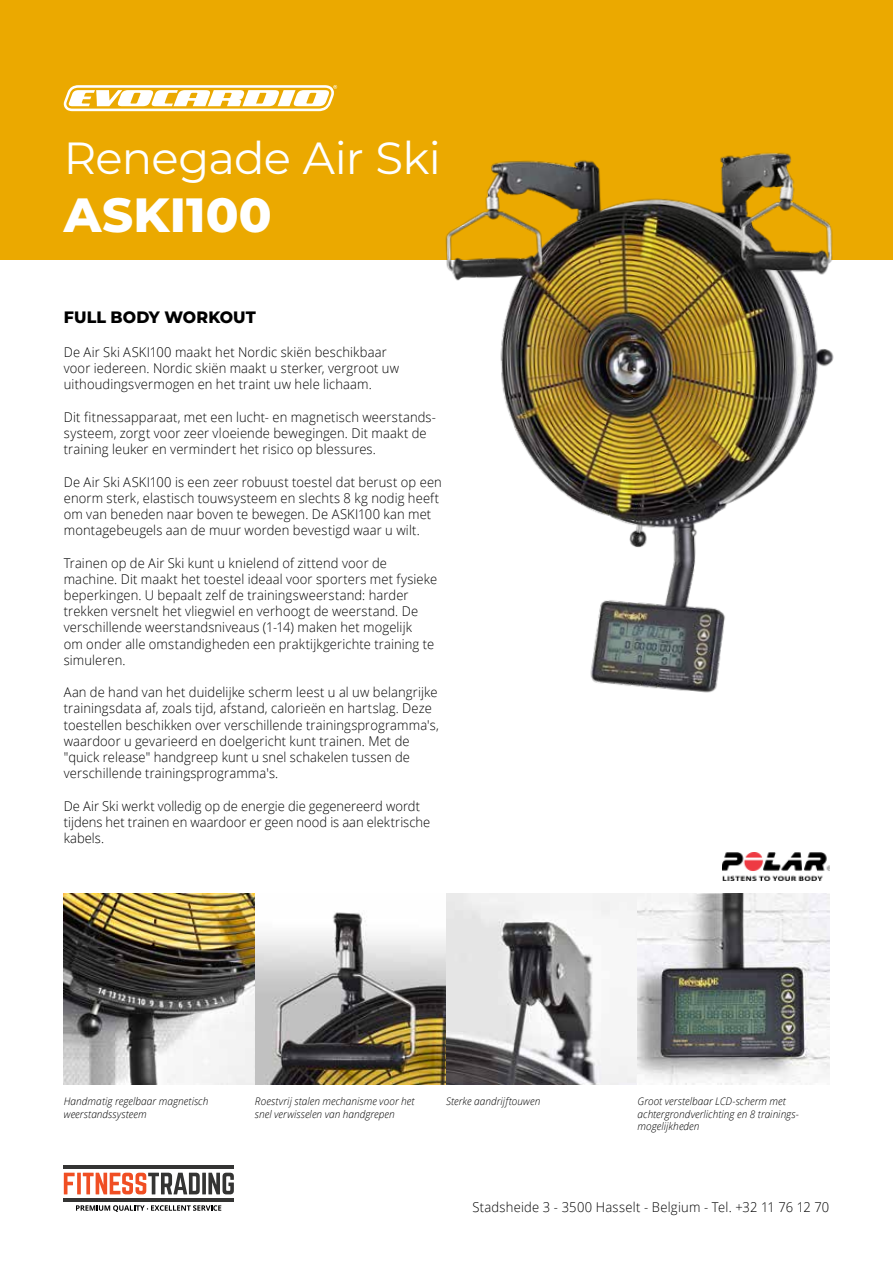
<style>
.page{position:relative;width:893px;height:1263px;background:#fff}
.page>*{position:absolute;margin:0;border:0;box-sizing:border-box;transform-origin:0 0}
.t1{font:800 48px "Montserrat";letter-spacing:.005em;color:#fff}
.t2{font:45px "Montserrat";letter-spacing:-.015em;color:#fff}
.t3{font:800 16.5px "Montserrat";letter-spacing:.005em;color:#000;scale:.96 1}
.t4{font:300 13.5px/16.2px "Open Sans";letter-spacing:.01em;color:#000;scale:.96 1}
.t5{font:italic 300 10.5px/12.6px "Open Sans";letter-spacing:.005em;color:#000;scale:.96 1}
</style>
<div class="page">
<div style="left:0;top:0;width:893px;height:259px;background:#eba900"></div>
<svg style="left:64px;top:1173px;width:11px;height:21px"></svg>
<svg style="left:77px;top:1173px;width:4px;height:21px"></svg>
<svg style="left:83px;top:1173px;width:117px;height:21px"></svg>
<svg style="left:202px;top:1173px;width:4px;height:21px"></svg>
<svg style="left:208px;top:1173px;width:26px;height:21px"></svg>
<hr style="left:64px;top:1165px;width:170px;height:4px;background:#343433">
<hr style="left:64px;top:1198px;width:170px;height:4px;background:#343433">
<svg style="left:76px;top:1205px;width:145px;height:7px"></svg>
<svg style="left:64px;top:85px;width:273px;height:26px"></svg>
<img style="left:64px;top:893px;width:765px;height:191px">
<img style="left:439px;top:152px;width:405px;height:541px">
<img style="left:723px;top:852px;width:106px;height:28px">
<h2 class="t2" style="left:64px;top:127px;width:379px">Renegade Air Ski</h2>
<h1 class="t1" style="left:64px;top:179px;width:210px">ASKI100</h1>
<p class="t3" style="left:64px;top:305px;width:202px">FULL BODY WORKOUT</p>
<p class="t4" style="left:64px;top:344px;width:351px">De Air Ski ASKI100 maakt het Nordic skiën beschikbaar voor iedereen. Nordic skiën maakt u sterker, vergroot uw uithoudingsvermogen en het traint uw hele lichaam.</p>
<p class="t4" style="left:64px;top:408px;width:389px">Dit fitnessapparaat, met een lucht- en magnetisch weerstands&shy;systeem, zorgt voor zeer vloeiende bewegingen. Dit maakt de training leuker en vermindert het risico op blessures.</p>
<p class="t4" style="left:64px;top:473px;width:395px">De Air Ski ASKI100 is een zeer robuust toestel dat berust op een enorm sterk, elastisch touwsysteem en slechts 8 kg nodig heeft om van beneden naar boven te bewegen. De ASKI100 kan met montagebeugels aan de muur worden bevestigd waar u wilt.</p>
<p class="t4" style="left:64px;top:554px;width:390px">Trainen op de Air Ski kunt u knielend of zittend voor de machine. Dit maakt het toestel ideaal voor sporters met fysieke beperkingen. U bepaalt zelf de trainingsweerstand: harder trekken versnelt het vliegwiel en verhoogt de weerstand. De verschillende weerstandsniveaus (1-14) maken het mogelijk<br>om onder alle omstandigheden een praktijkgerichte training te simuleren.</p>
<p class="t4" style="left:64px;top:684px;width:392px">Aan de hand van het duidelijke scherm leest u al uw belangrijke trainingsdata af, zoals tijd, afstand, calorieën en hartslag. Deze toestellen beschikken over verschillende trainingsprogramma's, waardoor u gevarieerd en doelgericht kunt trainen. Met de "quick release" handgreep kunt u snel schakelen tussen de verschillende trainingsprogramma's.</p>
<p class="t4" style="left:64px;top:797px;width:383px">De Air Ski werkt volledig op de energie die gegenereerd wordt tijdens het trainen en waardoor er geen nood is aan elektrische kabels.</p>
<p class="t5" style="left:64px;top:1094px;width:152px">Handmatig regelbaar magnetisch weerstandssysteem</p>
<p class="t5" style="left:255px;top:1094px;width:168px">Roestvrij stalen mechanisme voor het snel verwisselen van handgrepen</p>
<p class="t5" style="left:446px;top:1094px;width:100px">Sterke aandrijftouwen</p>
<p class="t5" style="left:638px;top:1094px;width:169px">Groot verstelbaar LCD-scherm met achtergrondverlichting en 8 trainings&shy;mogelijkheden</p>
<p class="t4" style="left:472px;top:1198px;width:373px">Stadsheide 3 - 3500 Hasselt - Belgium - Tel. +32 11 76 12 70</p>
</div>
